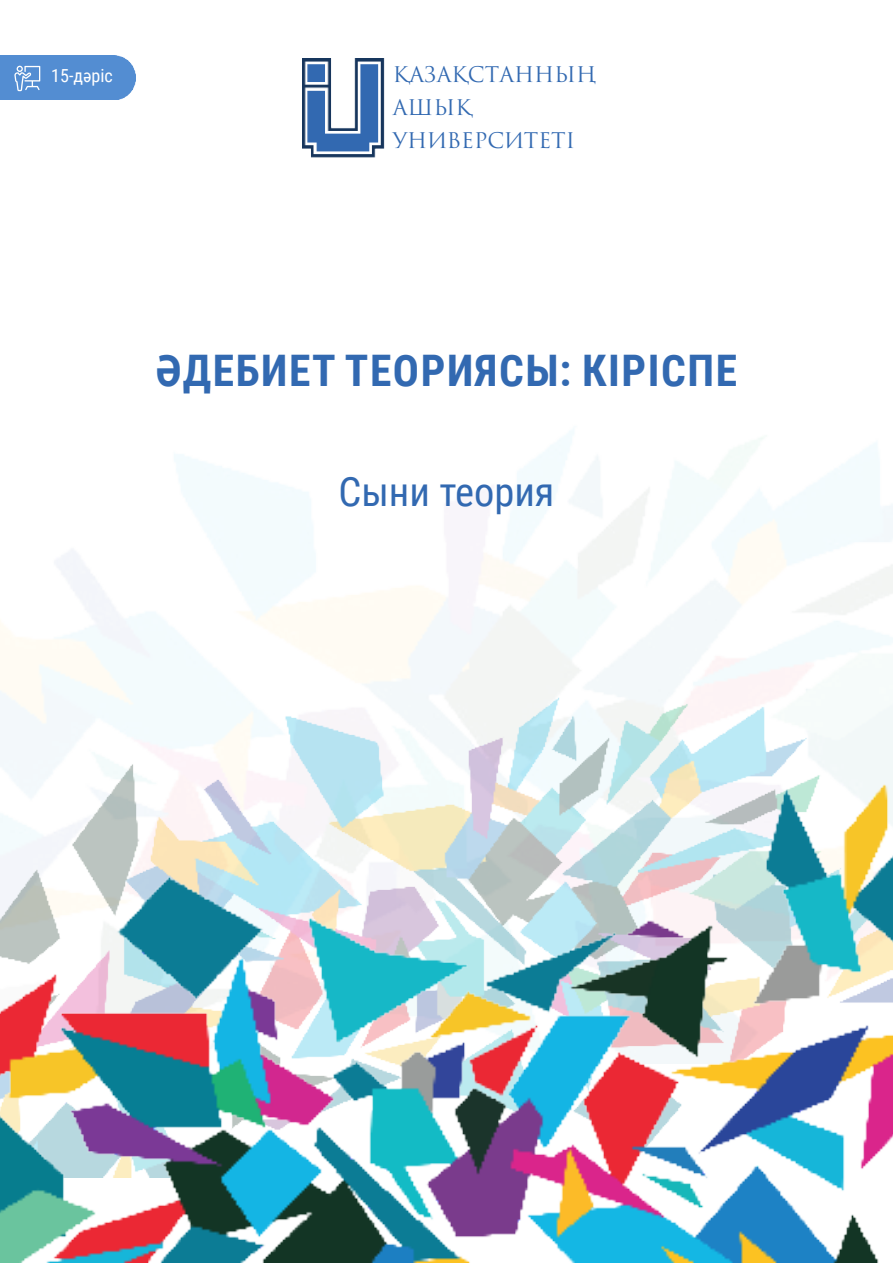
<style>
.page{position:relative;width:893px;height:1263px;background:#fff}
.page>*{position:absolute;margin:0;border:0;box-sizing:border-box;transform-origin:0 0}
.t1{font:700 43.5px "Roboto Condensed";letter-spacing:.035em;color:#3269b1}
.t2{font:40.5px "Roboto Condensed";color:#3269b1}
.t3{font:21px "Trajan Pro 3";color:#3269b1}
.t4{font:18px "Roboto Condensed";color:#fff}
</style>
<div class="page">
<img style="left:0;top:429px;width:893px;height:634px">
<img style="left:302px;top:58px;width:82px;height:100px">
<img style="left:0;top:696px;width:892px;height:33px">
<img style="left:0;top:729px;width:892px;height:534px">
<div style="left:0;top:55px;width:136px;height:44px;background:#538dd2"></div>
<svg style="left:14px;top:66px;width:26px;height:25px"></svg>
<p class="t4" style="left:51px;top:63px;width:63px">15-дәріс</p>
<p class="t3" style="left:393px;top:60px;width:205px">ҚАЗАҚСТАННЫҢ</p>
<p class="t3" style="left:393px;top:93px;width:81px">АШЫҚ</p>
<p class="t3" style="left:393px;top:126px;width:184px">УНИВЕРСИТЕТІ</p>
<p class="t1" style="left:156px;top:340px;width:583px">ӘДЕБИЕТ ТЕОРИЯСЫ: КІРІСПЕ</p>
<p class="t2" style="left:338px;top:463px;width:218px">Сыни теория</p>
</div>
